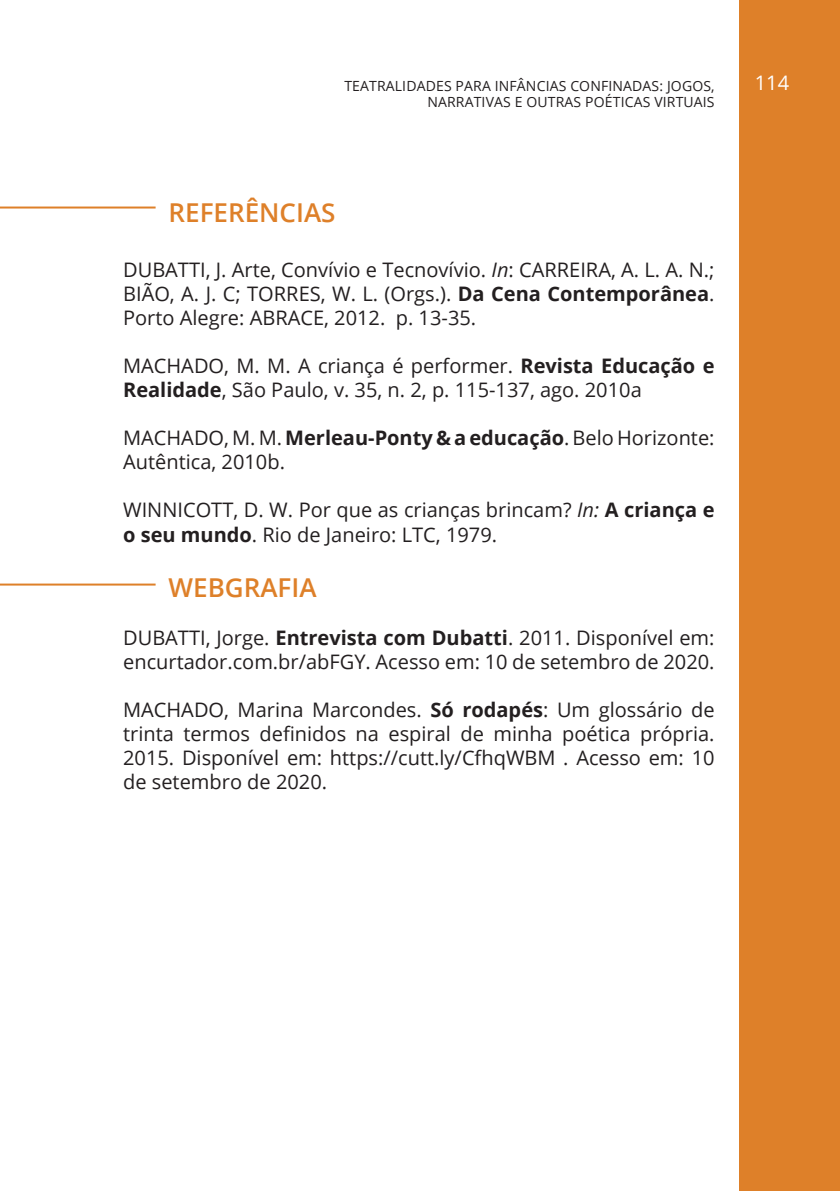
<style>
.page{position:relative;width:840px;height:1191px;background:#fff}
.page>*{position:absolute;margin:0;border:0;box-sizing:border-box;transform-origin:0 0}
.t1{font:600 26px "Open Sans";color:#de8029}
.t2{font:20px/24px "Open Sans";color:#231f20}
.t3{font:20px "Open Sans";color:#fff}
.t4{font:14px/16.8px "Open Sans";letter-spacing:.01em;color:#231f20;text-align:right}
.s1{font-style:italic}
.s2{font-weight:700}
</style>
<div class="page">
<div style="left:739px;top:0;width:100px;height:1191px;background:#de8029"></div>
<hr style="left:0;top:206px;width:155px;height:2px;background:#de8029">
<hr style="left:0;top:583px;width:155px;height:2px;background:#de8029">
<p class="t4" style="left:344px;top:77px;width:371px">TEATRALIDADES PARA INFÂNCIAS CONFINADAS: JOGOS,<br>NARRATIVAS E OUTRAS POÉTICAS VIRTUAIS</p>
<p class="t3" style="left:754px;top:69px;width:36px">114</p>
<h1 class="t1" style="left:168px;top:195px;width:168px">REFERÊNCIAS</h1>
<p class="t2" style="left:123px;top:258px;width:592px;text-align:justify">DUBATTI, J. Arte, Convívio e Tecnovívio. <span class="s1">In</span>: CARREIRA, A. L. A. N.; BIÃO, A. J. C; TORRES, W. L. (Orgs.). <span class="s2">Da Cena Contemporânea</span>.<br>Porto Alegre: ABRACE, 2012. p. 13-35.</p>
<p class="t2" style="left:123px;top:354px;width:592px">MACHADO, M. M. A criança é performer. <span class="s2">Revista Educação e<br>Realidade</span>, São Paulo, v. 35, n. 2, p. 115-137, ago. 2010a</p>
<p class="t2" style="left:123px;top:426px;width:592px">MACHADO, M. M. <span class="s2">Merleau-Ponty &amp; a educação</span>. Belo Horizonte:<br>Autêntica, 2010b.</p>
<p class="t2" style="left:123px;top:498px;width:592px">WINNICOTT, D. W. Por que as crianças brincam? <span class="s1">In:</span> <span class="s2">A criança e o seu mundo</span>. Rio de Janeiro: LTC, 1979.</p>
<h1 class="t1" style="left:168px;top:569px;width:149px">WEBGRAFIA</h1>
<p class="t2" style="left:123px;top:625px;width:592px">DUBATTI, Jorge. <span class="s2">Entrevista com Dubatti</span>. 2011. Disponível em: encurtador.com.br/abFGY. Acesso em: 10 de setembro de 2020.</p>
<p class="t2" style="left:123px;top:697px;width:592px;text-align:justify">MACHADO, Marina Marcondes. <span class="s2">Só rodapés</span>: Um glossário de trinta termos definidos na espiral de minha poética própria.<br>2015. Disponível em: https://cutt.ly/CfhqWBM . Acesso em: 10 de setembro de 2020.</p>
</div>
